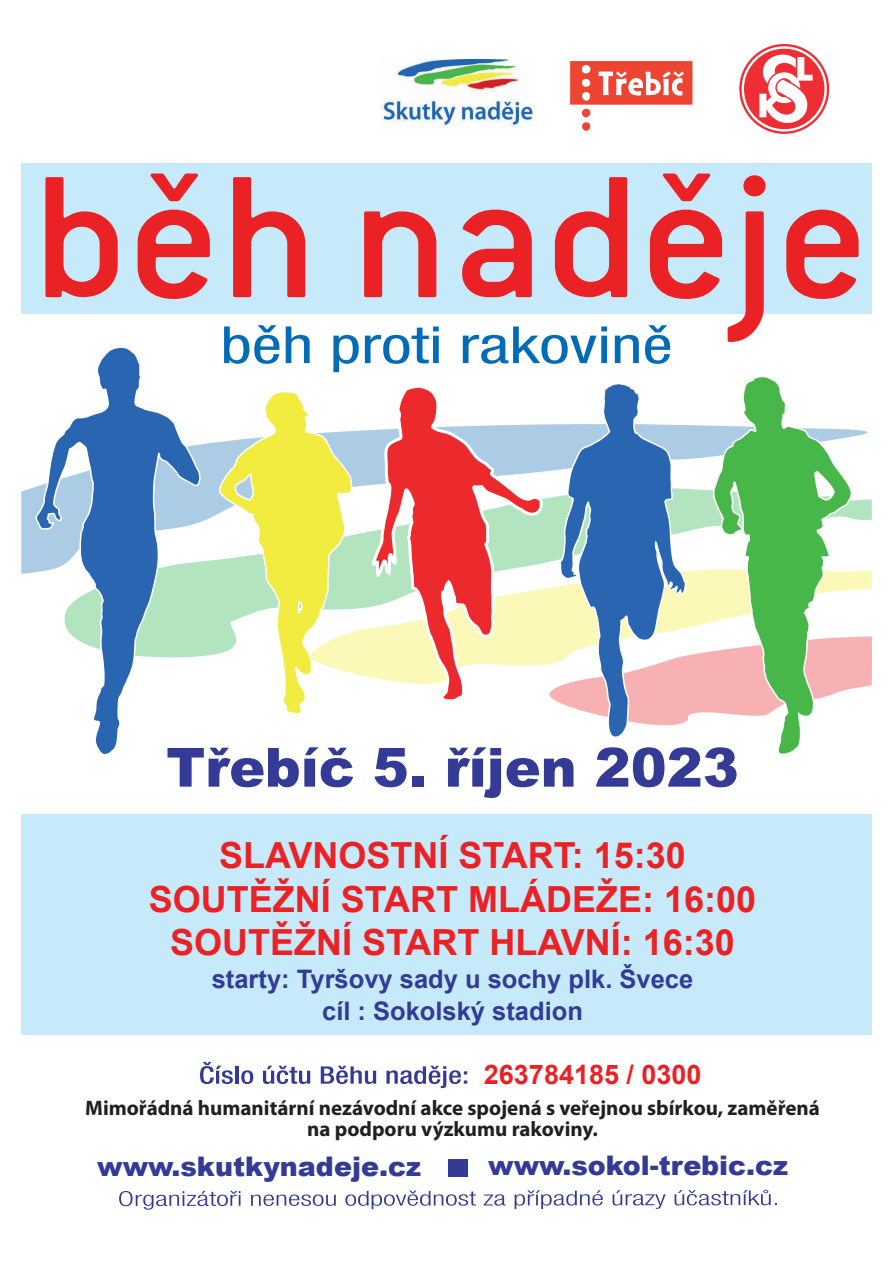
<style>
.page{position:relative;width:893px;height:1263px;background:#fff}
.page>*{position:absolute;margin:0;border:0;box-sizing:border-box;transform-origin:0 0}
.t1{font:900 54px "Arial";color:#333b97}
.t2{font:700 36px/43.2px "Arial";color:#eb2225;text-align:center}
.t3{font:900 27px "Arial";color:#333b97}
.t4{font:700 27px "Arial";color:#eb2225}
.t5{font:700 25.5px/31.5px "Arial";color:#333b97;text-align:center}
.t6{font:700 21px/21px "Myriad Pro";color:#231f20;text-align:center}
</style>
<div class="page">
<div style="left:21px;top:164px;width:851px;height:150px;background:#c6eafa"></div>
<div style="left:21px;top:814px;width:851px;height:220px;background:#c6eafa"></div>
<svg style="left:224px;top:325px;width:55px;height:39px"></svg>
<svg style="left:286px;top:326px;width:24px;height:37px"></svg>
<svg style="left:333px;top:335px;width:26px;height:37px"></svg>
<svg style="left:365px;top:326px;width:74px;height:38px"></svg>
<svg style="left:463px;top:326px;width:144px;height:38px"></svg>
<svg style="left:615px;top:335px;width:24px;height:28px"></svg>
<svg style="left:645px;top:325px;width:25px;height:39px"></svg>
<svg style="left:200px;top:1062px;width:33px;height:22px"></svg>
<hr style="left:235px;top:1066px;width:4px;height:18px;background:#333b97">
<svg style="left:241px;top:1070px;width:12px;height:14px"></svg>
<svg style="left:263px;top:1066px;width:47px;height:18px"></svg>
<svg style="left:321px;top:1066px;width:55px;height:18px"></svg>
<svg style="left:386px;top:1066px;width:81px;height:22px"></svg>
<svg style="left:119px;top:1191px;width:121px;height:19px"></svg>
<svg style="left:251px;top:1194px;width:85px;height:12px"></svg>
<svg style="left:345px;top:1190px;width:131px;height:19px"></svg>
<svg style="left:484px;top:1194px;width:21px;height:12px"></svg>
<svg style="left:515px;top:1190px;width:88px;height:19px"></svg>
<svg style="left:613px;top:1190px;width:53px;height:19px"></svg>
<svg style="left:675px;top:1190px;width:102px;height:15px"></svg>
<svg style="left:45px;top:177px;width:73px;height:102px"></svg>
<svg style="left:138px;top:174px;width:72px;height:114px"></svg>
<svg style="left:233px;top:177px;width:72px;height:120px"></svg>
<svg style="left:364px;top:211px;width:72px;height:86px"></svg>
<svg style="left:462px;top:210px;width:70px;height:87px"></svg>
<svg style="left:555px;top:177px;width:72px;height:120px"></svg>
<svg style="left:650px;top:174px;width:72px;height:125px"></svg>
<svg style="left:728px;top:175px;width:38px;height:167px"></svg>
<svg style="left:786px;top:210px;width:72px;height:89px"></svg>
<img style="left:380px;top:60px;width:155px;height:67px">
<svg style="left:21px;top:430px;width:349px;height:144px;fill:#accce6"></svg>
<svg style="left:202px;top:486px;width:168px;height:170px;fill:#b3e4c0"></svg>
<svg style="left:353px;top:569px;width:17px;height:108px"></svg>
<svg style="left:748px;top:377px;width:52px;height:377px"></svg>
<svg style="left:218px;top:392px;width:135px;height:321px"></svg>
<svg style="left:370px;top:387px;width:176px;height:313px"></svg>
<svg style="left:546px;top:383px;width:326px;height:355px"></svg>
<svg style="left:559px;top:383px;width:128px;height:355px"></svg>
<svg style="left:35px;top:279px;width:167px;height:475px"></svg>
<svg style="left:570px;top:61px;width:123px;height:70px"></svg>
<svg style="left:739px;top:44px;width:90px;height:90px"></svg>
<svg style="left:742px;top:46px;width:85px;height:86px"></svg>
<div style="left:448px;top:1160px;width:19px;height:17px;background:#333b97"></div>
<h1 class="t1" style="left:166px;top:728px;width:574px">Třebíč 5. říjen 2023</h1>
<h2 class="t2" style="left:149px;top:835px;width:609px">SLAVNOSTNÍ START: 15:30<br>SOUTĚŽNÍ START MLÁDEŽE: 16:00<br>SOUTĚŽNÍ START HLAVNÍ: 16:30</h2>
<p class="t5" style="left:212px;top:964px;width:483px">starty: Tyršovy sady u sochy plk. Švece cíl : Sokolský stadion</p>
<p class="t4" style="left:484px;top:1056px;width:219px">263784185 / 0300</p>
<p class="t6" style="left:85px;top:1098px;width:736px">Mimořádná humanitární nezávodní akce spojená s veřejnou sbírkou, zaměřená na podporu výzkumu rakoviny.</p>
<p class="t3" style="left:97px;top:1146px;width:325px">www.skutkynadeje.cz</p>
<p class="t3" style="left:488px;top:1146px;width:301px">www.sokol-trebic.cz</p>
</div>
